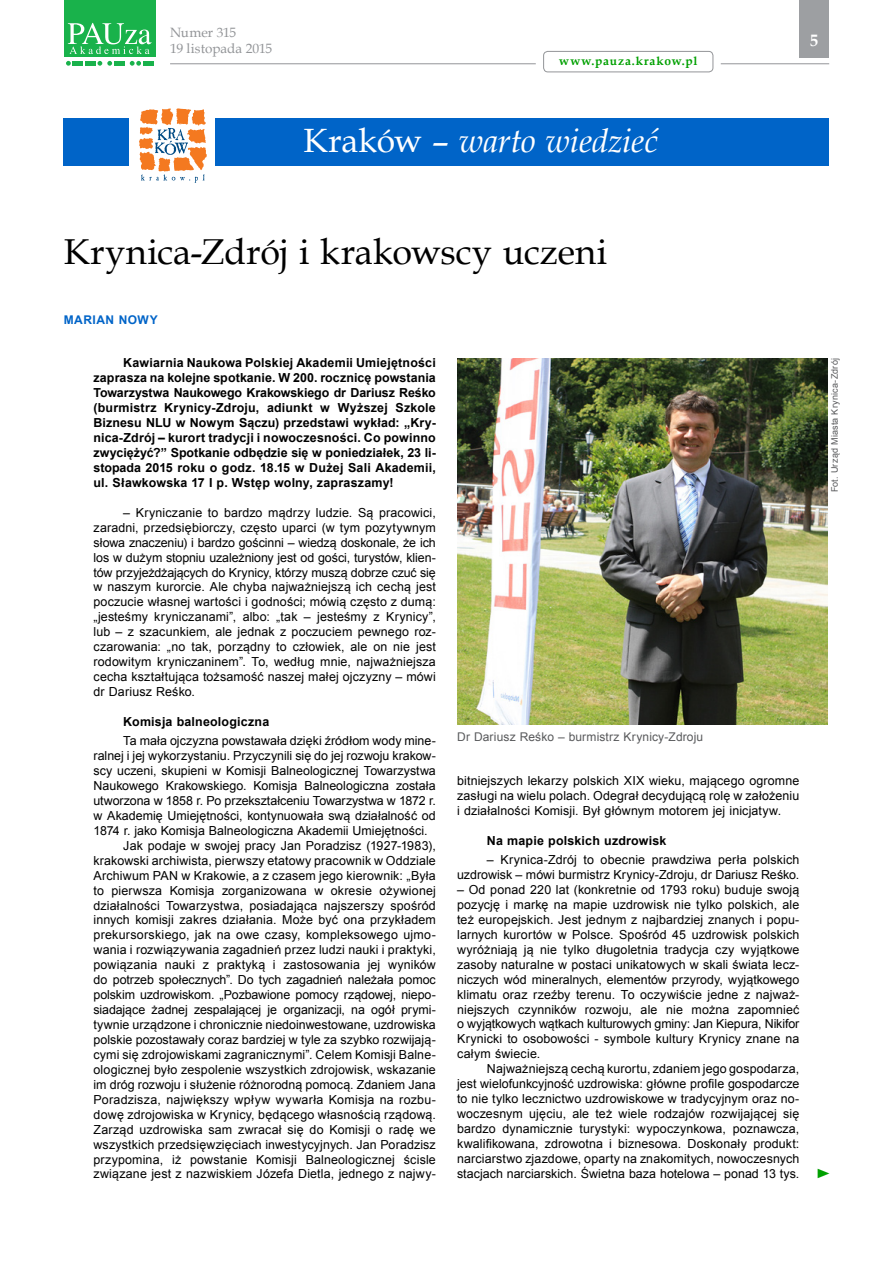
<style>
.page{position:relative;width:893px;height:1263px;background:#fff}
.page>*{position:absolute;margin:0;border:0;box-sizing:border-box;transform-origin:0 0}
.t1{font:36px "Book Antiqua";color:#000}
.t2{font:italic 33.6px "Book Antiqua";letter-spacing:-.015em;color:#fff}
.t3{font:700 16.5px "Book Antiqua";color:#fff}
.t4{font:13.5px/16.2px "Book Antiqua";color:#939598}
.t5{font:13.5px "Times New Roman";color:#00a000;scale:1.22 1}
.t6{font:12.45px/15px "Arial";letter-spacing:.01em;color:#000;text-align:justify}
.t7{font:700 12.45px/15px "Arial";letter-spacing:.015em;color:#000;text-align:justify}
.t8{font:12.45px "Arial";letter-spacing:-.01em;color:#000}
.t9{font:12px "Arial";letter-spacing:.01em;color:#58595b}
.t10{font:700 12px "Book Antiqua";letter-spacing:.07em;color:#00a000}
.t11{font:700 12px "Arial";letter-spacing:.04em;color:#0064c8}
.t12{font:9px "Arial";letter-spacing:.02em;color:#58595b}
.s1{font-style:normal}
</style>
<div class="page">
<div style="left:799px;top:0;width:30px;height:57px;background:#9d9fa2"></div>
<svg style="left:66px;top:61px;width:5px;height:5px"></svg>
<svg style="left:97px;top:61px;width:15px;height:5px"></svg>
<svg style="left:130px;top:61px;width:11px;height:5px"></svg>
<div style="left:73px;top:61px;width:10px;height:5px;background:#19b24b"></div>
<div style="left:85px;top:61px;width:11px;height:5px;background:#19b24b"></div>
<div style="left:114px;top:61px;width:11px;height:5px;background:#19b24b"></div>
<div style="left:143px;top:61px;width:11px;height:5px;background:#19b24b"></div>
<div style="left:64px;top:0;width:92px;height:56px;background:#19b24b"></div>
<svg style="left:68px;top:23px;width:83px;height:31px"></svg>
<hr style="left:170px;top:63px;width:366px;height:1px;background:#939598">
<div style="left:543px;top:51px;width:170px;height:21px;border:1px solid #939598;border-radius:4px"></div>
<hr style="left:721px;top:63px;width:108px;height:1px;background:#939598">
<div style="left:216px;top:118px;width:613px;height:48px;background:#0064c8"></div>
<div style="left:64px;top:118px;width:65px;height:47px;background:#0064c8"></div>
<svg style="left:139px;top:108px;width:68px;height:75px"></svg>
<img style="left:457px;top:358px;width:370px;height:366px">
<p class="t4" style="left:170px;top:24px;width:104px">Numer 315<br>19 listopada 2015</p>
<h3 class="t3" style="left:810px;top:30px;width:10px">5</h3>
<p class="t10" style="left:559px;top:53px;width:140px">www.pauza.krakow.pl</p>
<h2 class="t2" style="left:304px;top:117px;width:356px"><span class="s1">Kraków –</span> warto wiedzieć</h2>
<h1 class="t1" style="left:64px;top:227px;width:545px">Krynica-Zdrój i krakowscy uczeni</h1>
<p class="t11" style="left:64px;top:311px;width:96px">MARIAN NOWY</p>
<p class="t7" style="left:94px;top:356px;width:344px;text-indent:30px">Kawiarnia Naukowa Polskiej Akademii Umiejętności zaprasza na kolejne spotkanie. W 200. rocznicę powstania Towarzystwa Naukowego Krakowskiego dr Dariusz Reśko (burmistrz Krynicy-Zdroju, adiunkt w Wyższej Szkole Biznesu NLU w Nowym Sączu) przedstawi wykład: „Kry&shy;nica-Zdrój – kurort tradycji i nowoczesności. Co powinno zwyciężyć?” Spotkanie odbędzie się w poniedziałek, 23 li&shy;stopada 2015 roku o godz. 18.15 w Dużej Sali Akademii, ul. Sławkowska 17 I p. Wstęp wolny, zapraszamy!</p>
<p class="t6" style="left:94px;top:505px;width:344px;text-indent:30px">– Kryniczanie to bardzo mądrzy ludzie. Są pracowici, zaradni, przedsiębiorczy, często uparci (w tym pozytywnym słowa znaczeniu) i bardzo gościnni – wiedzą doskonale, że ich los w dużym stopniu uzależniony jest od gości, turystów, klien&shy;tów przyjeżdżających do Krynicy, którzy muszą dobrze czuć się w naszym kurorcie. Ale chyba najważniejszą ich cechą jest poczucie własnej wartości i godności; mówią często z dumą: „jesteśmy kryniczanami”, albo: „tak – jesteśmy z Krynicy”, lub – z szacunkiem, ale jednak z poczuciem pewnego roz&shy;czarowania: „no tak, porządny to człowiek, ale on nie jest rodowitym kryniczaninem”. To, według mnie, najważniejsza cecha kształtująca tożsamość naszej małej ojczyzny – mówi dr Dariusz Reśko.</p>
<p class="t7" style="left:123px;top:714px;width:148px">Komisja balneologiczna</p>
<p class="t6" style="left:123px;top:733px;width:314px">Ta mała ojczyzna powstawała dzięki źródłom wody mine-</p>
<p class="t6" style="left:94px;top:748px;width:344px">ralnej i jej wykorzystaniu. Przyczynili się do jej rozwoju krakow-</p>
<p class="t6" style="left:94px;top:763px;width:344px">scy uczeni, skupieni w Komisji Balneologicznej Towarzystwa</p>
<p class="t6" style="left:94px;top:778px;width:344px">Naukowego Krakowskiego. Komisja Balneologiczna została</p>
<p class="t8" style="left:94px;top:792px;width:344px">utworzona w 1858 r. Po przekształceniu Towarzystwa w 1872 r.</p>
<p class="t6" style="left:94px;top:808px;width:344px">w Akademię Umiejętności, kontynuowała swą działalność od</p>
<p class="t6" style="left:94px;top:823px;width:336px">1874 r. jako Komisja Balneologiczna Akademii Umiejętności.</p>
<p class="t6" style="left:123px;top:838px;width:314px">Jak podaje w swojej pracy Jan Poradzisz (1927-1983),</p>
<p class="t6" style="left:94px;top:853px;width:344px">krakowski archiwista, pierwszy etatowy pracownik w Oddziale</p>
<p class="t6" style="left:94px;top:868px;width:344px">Archiwum PAN w Krakowie, a z czasem jego kierownik: „Była</p>
<p class="t6" style="left:94px;top:882px;width:344px">to pierwsza Komisja zorganizowana w okresie ożywionej</p>
<p class="t6" style="left:94px;top:897px;width:344px">działalności Towarzystwa, posiadająca najszerszy spośród</p>
<p class="t6" style="left:94px;top:912px;width:344px">innych komisji zakres działania. Może być ona przykładem</p>
<p class="t6" style="left:94px;top:927px;width:344px">prekursorskiego, jak na owe czasy, kompleksowego ujmo-</p>
<p class="t6" style="left:94px;top:942px;width:344px">wania i rozwiązywania zagadnień przez ludzi nauki i praktyki,</p>
<p class="t6" style="left:94px;top:957px;width:344px">powiązania nauki z praktyką i zastosowania jej wyników</p>
<p class="t6" style="left:94px;top:972px;width:344px">do potrzeb społecznych”. Do tych zagadnień należała pomoc</p>
<p class="t8" style="left:94px;top:986px;width:344px">polskim uzdrowiskom. „Pozbawione pomocy rządowej, niepo-</p>
<p class="t8" style="left:94px;top:1001px;width:344px">siadające żadnej zespalającej je organizacji, na ogół prymi-</p>
<p class="t6" style="left:94px;top:1017px;width:344px">tywnie urządzone i chronicznie niedoinwestowane, uzdrowiska</p>
<p class="t6" style="left:94px;top:1032px;width:344px">polskie pozostawały coraz bardziej w tyle za szybko rozwijają-</p>
<p class="t6" style="left:94px;top:1047px;width:344px">cymi się zdrojowiskami zagranicznymi”. Celem Komisji Balne-</p>
<p class="t6" style="left:94px;top:1062px;width:344px">ologicznej było zespolenie wszystkich zdrojowisk, wskazanie</p>
<p class="t6" style="left:94px;top:1077px;width:344px">im dróg rozwoju i służenie różnorodną pomocą. Zdaniem Jana</p>
<p class="t6" style="left:94px;top:1092px;width:344px">Poradzisza, największy wpływ wywarła Komisja na rozbu-</p>
<p class="t6" style="left:94px;top:1107px;width:344px">dowę zdrojowiska w Krynicy, będącego własnością rządową.</p>
<p class="t6" style="left:94px;top:1122px;width:344px">Zarząd uzdrowiska sam zwracał się do Komisji o radę we</p>
<p class="t6" style="left:94px;top:1136px;width:344px">wszystkich przedsięwzięciach inwestycyjnych. Jan Poradzisz</p>
<p class="t6" style="left:94px;top:1151px;width:344px">przypomina, iż powstanie Komisji Balneologicznej ścisle</p>
<p class="t6" style="left:94px;top:1166px;width:344px">związane jest z nazwiskiem Józefa Dietla, jednego z najwy-</p>
<p class="t12" style="left:828px;top:492px;width:136px;rotate:-90deg">Fot. Urząd Miasta Krynica-Zdrój</p>
<p class="t9" style="left:457px;top:728px;width:248px">Dr Dariusz Reśko – burmistrz Krynicy-Zdroju</p>
<p class="t6" style="left:457px;top:773px;width:344px">bitniejszych lekarzy polskich XIX wieku, mającego ogromne zasługi na wielu polach. Odegrał decydującą rolę w założeniu i działalności Komisji. Był głównym motorem jej inicjatyw.</p>
<p class="t7" style="left:487px;top:833px;width:181px">Na mapie polskich uzdrowisk</p>
<p class="t6" style="left:457px;top:852px;width:344px;text-align:right">– Krynica-Zdrój to obecnie prawdziwa perła polskich uzdrowisk – mówi burmistrz Krynicy-Zdroju, dr Dariusz Reśko.</p>
<p class="t6" style="left:457px;top:882px;width:344px">– Od ponad 220 lat (konkretnie od 1793 roku) buduje swoją pozycję i markę na mapie uzdrowisk nie tylko polskich, ale też europejskich. Jest jednym z najbardziej znanych i popu&shy;larnych kurortów w Polsce. Spośród 45 uzdrowisk polskich wyróżniają ją nie tylko długoletnia tradycja czy wyjątkowe zasoby naturalne w postaci unikatowych w skali świata lecz&shy;niczych wód mineralnych, elementów przyrody, wyjątkowego klimatu oraz rzeźby terenu. To oczywiście jedne z najważ&shy;niejszych czynników rozwoju, ale nie można zapomnieć o wyjątkowych wątkach kulturowych gminy: Jan Kiepura, Nikifor Krynicki to osobowości - symbole kultury Krynicy znane na całym świecie.</p>
<p class="t6" style="left:457px;top:1061px;width:344px;text-indent:30px">Najważniejszą cechą kurortu, zdaniem jego gospodarza, jest wielofunkcyjność uzdrowiska: główne profile gospodarcze to nie tylko lecznictwo uzdrowiskowe w tradycyjnym oraz no&shy;woczesnym ujęciu, ale też wiele rodzajów rozwijającej się bardzo dynamicznie turystyki: wypoczynkowa, poznawcza, kwalifikowana, zdrowotna i biznesowa. Doskonały produkt: narciarstwo zjazdowe, oparty na znakomitych, nowoczesnych stacjach narciarskich. Świetna baza hotelowa – ponad 13 tys.</p>
<p class="t5" style="left:816px;top:1163px;width:15px">►</p>
</div>
